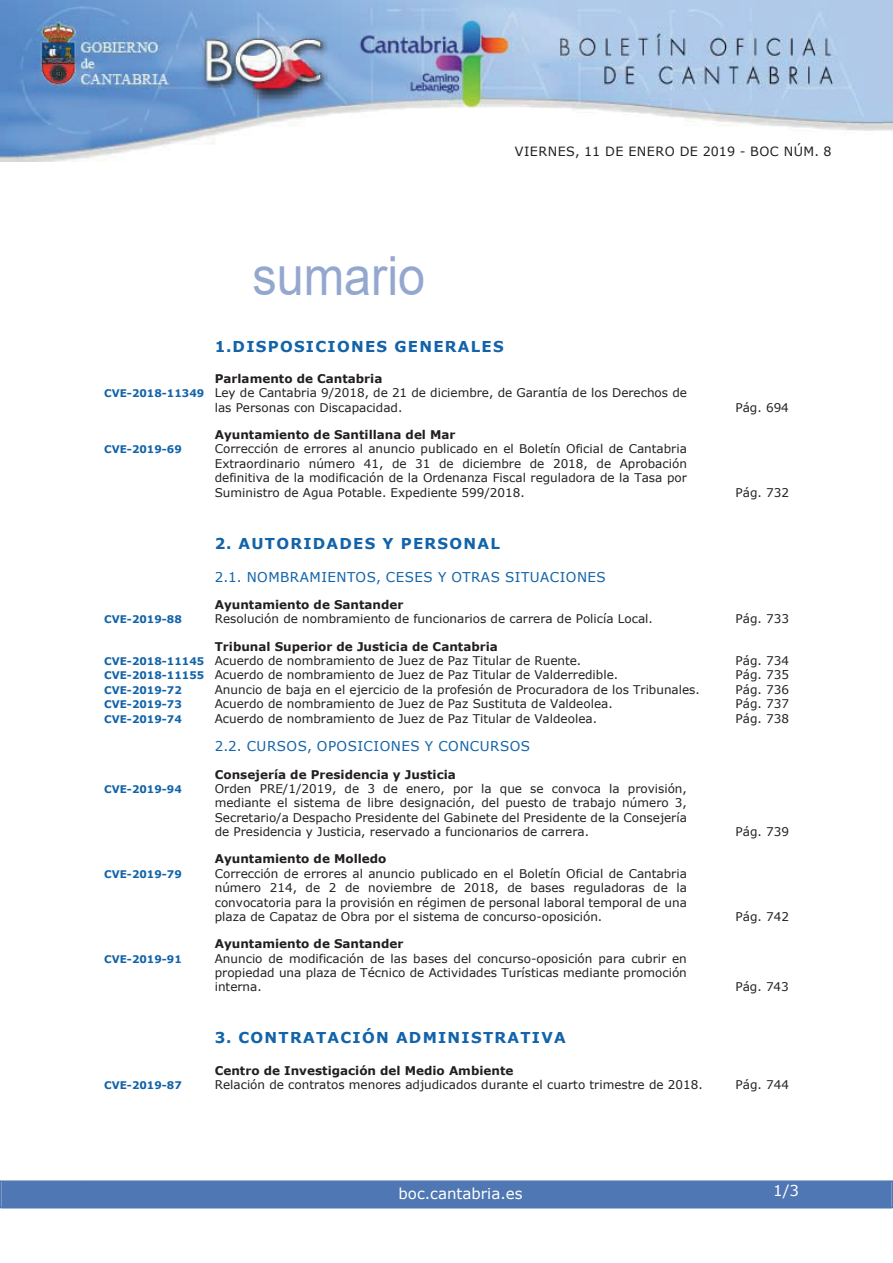
<style>
.page{position:relative;width:893px;height:1263px;background:#fff}
.page>*{position:absolute;margin:0;border:0;box-sizing:border-box;transform-origin:0 0}
.t1{font:54px "Arial";color:#94a8cf;scale:.9 1}
.t2{font:700 15px "Verdana";letter-spacing:.085em;color:#1263a9}
.t3{font:15px "Verdana";color:#fff}
.t4{font:13.5px "Verdana";letter-spacing:.035em;color:#1263a9}
.t5{font:12.75px "Verdana";letter-spacing:.035em;color:#231f20}
.t6{font:12px/14.4px "Verdana";color:#231f20;text-align:justify}
.t7{font:700 12px "Verdana";color:#231f20}
.t8{font:700 10.5px "Verdana";color:#1263a9}
.s1{font-weight:700;font-size:10.5px;color:#1263a9}
.s2{font-weight:700}
</style>
<div class="page">
<img style="left:0;top:0;width:893px;height:161px">
<div style="left:2px;top:1181px;width:889px;height:27px;background:#4f77b3"></div>
<div style="left:0;top:1180px;width:893px;height:28px;border:2px solid #4f77b3"></div>
<h1 class="t1" style="left:252px;top:246px;width:194px">sumario</h1>
<p class="t5" style="left:515px;top:143px;width:318px">VIERNES, 11 DE ENERO DE 2019 - BOC NÚM. 8</p>
<p class="t2" style="left:215px;top:337px;width:291px">1.DISPOSICIONES GENERALES</p>
<p class="t7" style="left:215px;top:371px;width:169px">Parlamento de Cantabria</p>
<p class="t6" style="left:104px;top:385px;width:584px"><span class="s1">CVE-2018-11349</span> Ley de Cantabria 9/2018, de 21 de diciembre, de Garantía de los Derechos de</p>
<p class="t6" style="left:215px;top:400px;width:189px">las Personas con Discapacidad.</p>
<p class="t6" style="left:735px;top:400px;width:55px">Pág. 694</p>
<p class="t7" style="left:215px;top:427px;width:242px">Ayuntamiento de Santillana del Mar</p>
<p class="t8" style="left:104px;top:443px;width:79px">CVE-2019-69</p>
<p class="t6" style="left:215px;top:441px;width:474px">Corrección de errores al anuncio publicado en el Boletín Oficial de Cantabria Extraordinario número 41, de 31 de diciembre de 2018, de Aprobación definitiva de la modificación de la Ordenanza Fiscal reguladora de la Tasa por Suministro de Agua Potable. Expediente 599/2018.</p>
<p class="t6" style="left:735px;top:485px;width:55px">Pág. 732</p>
<p class="t2" style="left:215px;top:534px;width:287px">2. AUTORIDADES Y PERSONAL</p>
<p class="t4" style="left:215px;top:568px;width:392px">2.1. NOMBRAMIENTOS, CESES Y OTRAS SITUACIONES</p>
<p class="t7" style="left:215px;top:597px;width:190px">Ayuntamiento de Santander</p>
<p class="t8" style="left:104px;top:613px;width:79px">CVE-2019-88</p>
<p class="t6" style="left:215px;top:611px;width:440px">Resolución de nombramiento de funcionarios de carrera de Policía Local.</p>
<p class="t6" style="left:735px;top:611px;width:55px">Pág. 733</p>
<p class="t6" style="left:104px;top:639px;width:479px;text-indent:111px"><span class="s2">Tribunal Superior de Justicia de Cantabria<br></span><span class="s1">CVE-2018-11145</span> Acuerdo de nombramiento de Juez de Paz Titular de Ruente.</p>
<p class="t6" style="left:735px;top:653px;width:55px">Pág. 734</p>
<p class="t6" style="left:104px;top:667px;width:515px"><span class="s1">CVE-2018-11155</span> Acuerdo de nombramiento de Juez de Paz Titular de Valderredible.</p>
<p class="t6" style="left:735px;top:667px;width:55px">Pág. 735</p>
<p class="t8" style="left:104px;top:683px;width:79px">CVE-2019-72</p>
<p class="t6" style="left:215px;top:682px;width:487px">Anuncio de baja en el ejercicio de la profesión de Procuradora de los Tribunales.</p>
<p class="t6" style="left:735px;top:682px;width:55px">Pág. 736</p>
<p class="t8" style="left:104px;top:698px;width:79px">CVE-2019-73</p>
<p class="t6" style="left:215px;top:696px;width:399px">Acuerdo de nombramiento de Juez de Paz Sustituta de Valdeolea.</p>
<p class="t6" style="left:735px;top:696px;width:55px">Pág. 737</p>
<p class="t8" style="left:104px;top:712px;width:79px">CVE-2019-74</p>
<p class="t6" style="left:215px;top:711px;width:384px">Acuerdo de nombramiento de Juez de Paz Titular de Valdeolea.</p>
<p class="t6" style="left:735px;top:711px;width:55px">Pág. 738</p>
<p class="t4" style="left:215px;top:738px;width:317px">2.2. CURSOS, OPOSICIONES Y CONCURSOS</p>
<p class="t7" style="left:215px;top:767px;width:243px">Consejería de Presidencia y Justicia</p>
<p class="t8" style="left:104px;top:782px;width:79px">CVE-2019-94</p>
<p class="t6" style="left:215px;top:781px;width:474px">Orden PRE/1/2019, de 3 de enero, por la que se convoca la provisión, mediante el sistema de libre designación, del puesto de trabajo número 3, Secretario/a Despacho Presidente del Gabinete del Presidente de la Consejería de Presidencia y Justicia, reservado a funcionarios de carrera.</p>
<p class="t6" style="left:735px;top:824px;width:55px">Pág. 739</p>
<p class="t7" style="left:215px;top:851px;width:173px">Ayuntamiento de Molledo</p>
<p class="t8" style="left:104px;top:867px;width:79px">CVE-2019-79</p>
<p class="t6" style="left:215px;top:866px;width:474px">Corrección de errores al anuncio publicado en el Boletín Oficial de Cantabria número 214, de 2 de noviembre de 2018, de bases reguladoras de la convocatoria para la provisión en régimen de personal laboral temporal de una plaza de Capataz de Obra por el sistema de concurso-oposición.</p>
<p class="t7" style="left:215px;top:936px;width:190px">Ayuntamiento de Santander</p>
<p class="t8" style="left:104px;top:952px;width:79px">CVE-2019-91</p>
<p class="t6" style="left:215px;top:951px;width:474px">Anuncio de modificación de las bases del concurso-oposición para cubrir en propiedad una plaza de Técnico de Actividades Turísticas mediante promoción interna.</p>
<p class="t2" style="left:215px;top:1028px;width:353px">3. CONTRATACIÓN ADMINISTRATIVA</p>
<p class="t7" style="left:215px;top:1063px;width:300px">Centro de Investigación del Medio Ambiente</p>
<p class="t6" style="left:735px;top:909px;width:55px">Pág. 742</p>
<p class="t6" style="left:735px;top:979px;width:55px">Pág. 743</p>
<p class="t8" style="left:104px;top:1079px;width:79px">CVE-2019-87</p>
<p class="t6" style="left:215px;top:1077px;width:489px">Relación de contratos menores adjudicados durante el cuarto trimestre de 2018.</p>
<p class="t6" style="left:735px;top:1077px;width:55px">Pág. 744</p>
<p class="t3" style="left:398px;top:1184px;width:126px">boc.cantabria.es</p>
<p class="t3" style="left:773px;top:1181px;width:27px">1/3</p>
</div>
